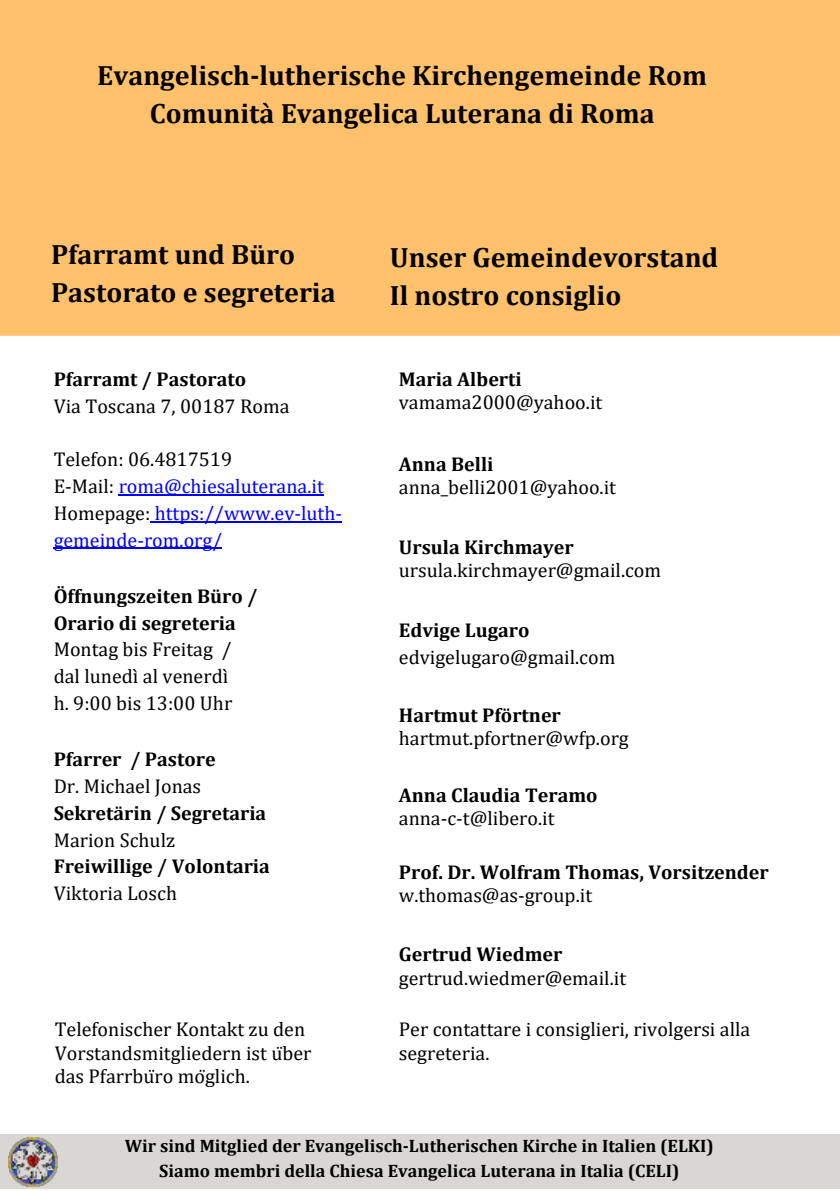
<style>
.page{position:relative;width:840px;height:1191px;background:#fff}
.page>*{position:absolute;margin:0;border:0;box-sizing:border-box;transform-origin:0 0}
.t1{font:700 28px/37.6px "Cambria";color:#000}
.t2{font:20px/23.4px "Cambria";color:#000}
.t3{font:700 20px/27px "Cambria";color:#000}
.t4{font:20px/27px "Cambria";color:#00f}
.t5{font:700 18px/24.2px "Cambria";color:#000;text-align:center}
.s1{color:#000}
</style>
<div class="page">
<div style="left:0;top:0;width:839px;height:336px;background:#ffc16c"></div>
<hr style="left:119px;top:494px;width:204px;height:1px;background:#00f">
<hr style="left:150px;top:521px;width:192px;height:1px;background:#00f">
<hr style="left:54px;top:548px;width:168px;height:1px;background:#00f">
<div style="left:0;top:1134px;width:839px;height:54px;background:#d8d7d3"></div>
<img style="left:9px;top:1137px;width:49px;height:49px">
<h1 class="t1" style="left:97px;top:59px;width:611px;text-align:center">Evangelisch-lutherische Kirchengemeinde Rom<br>Comunità Evangelica Luterana di Roma</h1>
<h1 class="t1" style="left:51px;top:237px;width:286px">Pfarramt und Büro<br>Pastorato e segreteria</h1>
<p class="t3" style="left:54px;top:366px;width:194px">Pfarramt / Pastorato</p>
<p class="t2" style="left:54px;top:395px;width:237px">Via Toscana 7, 00187 Roma</p>
<p class="t4" style="left:54px;top:447px;width:290px"><span class="s1">Telefon: 06.4817519<br>E-Mail:</span> roma@chiesaluterana.it<br><span class="s1">Homepage:</span> https://www.ev-luth&shy;gemeinde-rom.org/</p>
<p class="t3" style="left:54px;top:583px;width:205px">Öffnungszeiten Büro /<br>Orario di segreteria</p>
<p class="t2" style="left:54px;top:637px;width:180px;line-height:27px">Montag bis Freitag / dal lunedì al venerdì h. 9:00 bis 13:00 Uhr</p>
<p class="t3" style="left:54px;top:746px;width:163px">Pfarrer / Pastore</p>
<p class="t2" style="left:54px;top:775px;width:149px">Dr. Michael Jonas</p>
<p class="t3" style="left:54px;top:800px;width:214px">Sekretärin / Segretaria</p>
<p class="t2" style="left:54px;top:829px;width:123px">Marion Schulz</p>
<p class="t3" style="left:54px;top:854px;width:218px">Freiwillige / Volontaria</p>
<p class="t2" style="left:54px;top:883px;width:125px">Viktoria Losch</p>
<h1 class="t1" style="left:389px;top:240px;width:330px">Unser Gemeindevorstand<br>Il nostro consiglio</h1>
<p class="t3" style="left:398px;top:367px;width:124px">Maria Alberti</p>
<p class="t2" style="left:398px;top:392px;width:205px">vamama2000@yahoo.it</p>
<p class="t3" style="left:398px;top:451px;width:96px">Anna Belli</p>
<p class="t2" style="left:398px;top:477px;width:218px">anna_belli2001@yahoo.it</p>
<p class="t3" style="left:398px;top:535px;width:176px">Ursula Kirchmayer</p>
<p class="t2" style="left:398px;top:560px;width:264px">ursula.kirchmayer@gmail.com</p>
<p class="t3" style="left:398px;top:618px;width:132px">Edvige Lugaro</p>
<p class="t2" style="left:398px;top:646px;width:218px">edvigelugaro@gmail.com</p>
<p class="t3" style="left:398px;top:702px;width:163px">Hartmut Pförtner</p>
<p class="t2" style="left:398px;top:727px;width:231px">hartmut.pfortner@wfp.org</p>
<p class="t3" style="left:398px;top:783px;width:200px">Anna Claudia Teramo</p>
<p class="t2" style="left:398px;top:808px;width:157px">anna-c-t@libero.it</p>
<p class="t3" style="left:398px;top:860px;width:371px">Prof. Dr. Wolfram Thomas, Vorsitzender</p>
<p class="t2" style="left:398px;top:885px;width:195px">w.thomas@as-group.it</p>
<p class="t3" style="left:398px;top:942px;width:165px">Gertrud Wiedmer</p>
<p class="t2" style="left:398px;top:967px;width:228px">gertrud.wiedmer@email.it</p>
<p class="t2" style="left:55px;top:1019px;width:258px">Telefonischer Kontakt zu den<br>Vorstandsmitgliedern ist über das Pfarrbüro möglich.</p>
<p class="t2" style="left:398px;top:1019px;width:353px">Per contattare i consiglieri, rivolgersi alla segreteria.</p>
<p class="t5" style="left:125px;top:1135px;width:590px">Wir sind Mitglied der Evangelisch-Lutherischen Kirche in Italien (ELKI)<br>Siamo membri della Chiesa Evangelica Luterana in Italia (CELI)</p>
</div>
